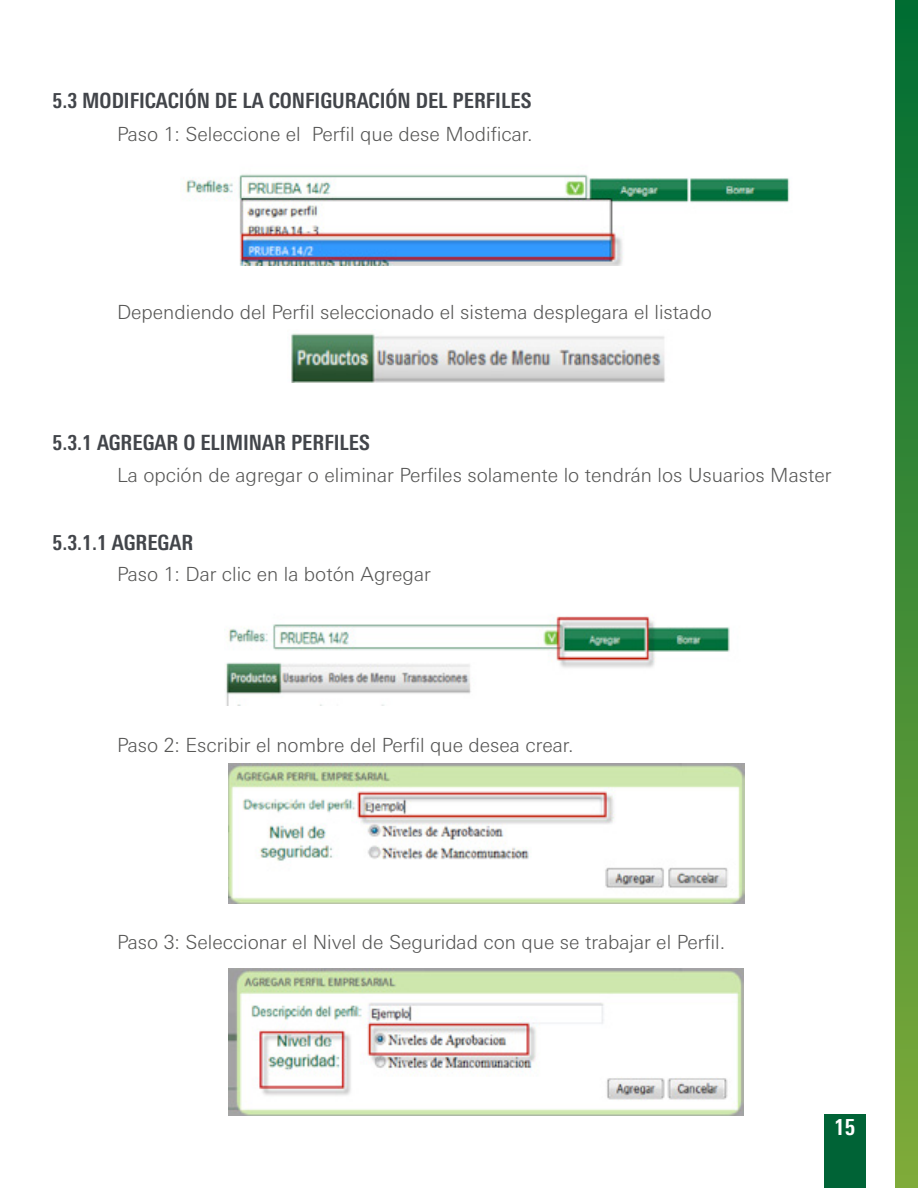
<style>
.page{position:relative;width:918px;height:1188px;background:#fff}
.page>*{position:absolute;margin:0;border:0;box-sizing:border-box;transform-origin:0 0}
.t1{font:700 condensed 22.5px "Linotype Univers";color:#fff}
.t2{font:700 condensed 21px "Linotype Univers";color:#42454a}
.t3{font:300 19.5px "Linotype Univers Basic";color:#575756}
</style>
<div class="page">
<div style="left:895px;top:0;width:23px;height:1188px;background:linear-gradient(to bottom,#006d33,#80ab39)"></div>
<div style="left:824px;top:1114px;width:42px;height:74px;background:#006336"></div>
<img style="left:185px;top:174px;width:605px;height:91px">
<img style="left:291px;top:333px;width:374px;height:49px">
<img style="left:226px;top:616px;width:504px;height:90px">
<img style="left:229px;top:763px;width:516px;height:141px">
<img style="left:229px;top:969px;width:515px;height:147px">
<p class="t2" style="left:52px;top:88px;width:480px">5.3 MODIFICACIÓN DE LA CONFIGURACIÓN DEL PERFILES</p>
<p class="t3" style="left:117px;top:123px;width:417px">Paso 1: Seleccione el Perfil que dese Modificar.</p>
<p class="t3" style="left:117px;top:300px;width:596px">Dependiendo del Perfil seleccionado el sistema desplegara el listado</p>
<p class="t2" style="left:52px;top:430px;width:319px">5.3.1 AGREGAR O ELIMINAR PERFILES</p>
<p class="t3" style="left:117px;top:463px;width:716px">La opción de agregar o eliminar Perfiles solamente lo tendrán los Usuarios Master</p>
<p class="t2" style="left:52px;top:531px;width:142px">5.3.1.1 AGREGAR</p>
<p class="t3" style="left:117px;top:563px;width:315px">Paso 1: Dar clic en la botón Agregar</p>
<p class="t3" style="left:117px;top:734px;width:458px">Paso 2: Escribir el nombre del Perfil que desea crear.</p>
<p class="t3" style="left:117px;top:931px;width:610px">Paso 3: Seleccionar el Nivel de Seguridad con que se trabajar el Perfil.</p>
<p class="t1" style="left:834px;top:1114px;width:23px">15</p>
</div>
